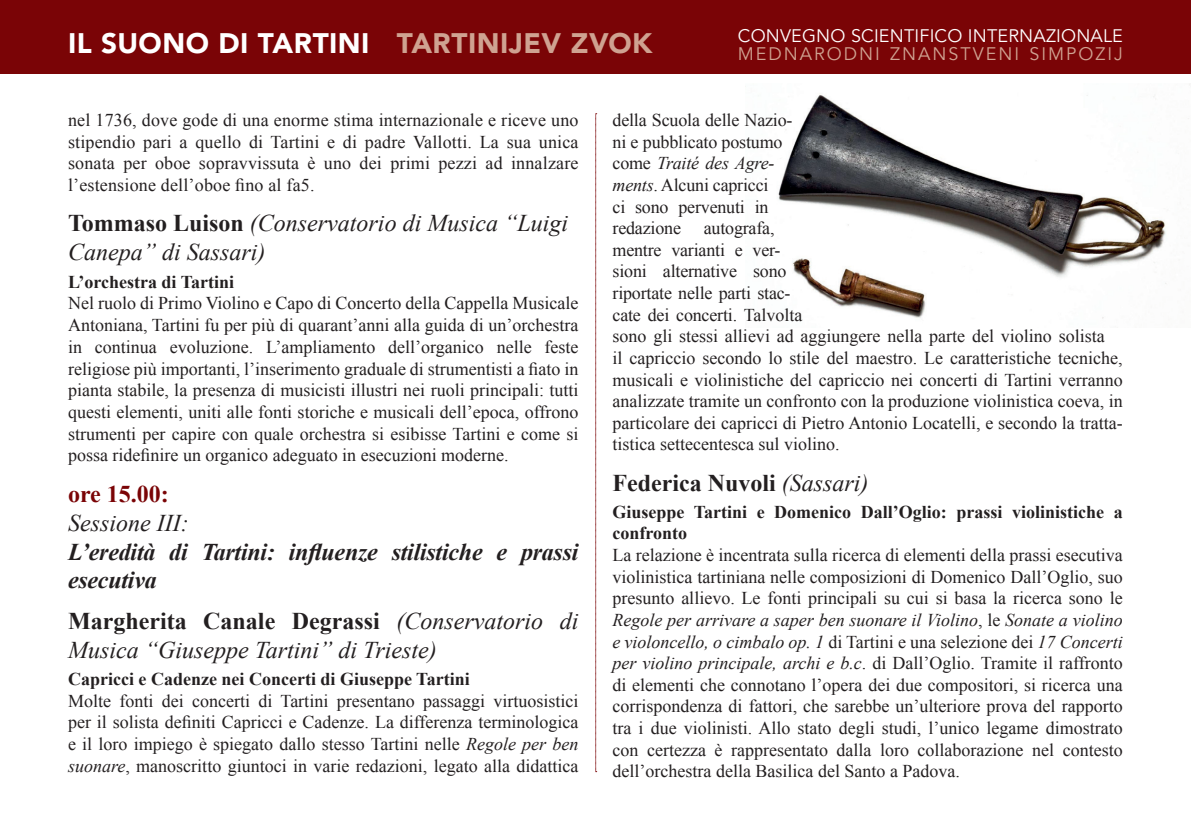
<style>
.page{position:relative;width:1191px;height:840px;background:#fff}
.page>*{position:absolute;margin:0;border:0;box-sizing:border-box;transform-origin:0 0}
.t1{font:900 28px "Avenir LT Std";letter-spacing:.015em;color:#fff}
.t2{font:italic 24px/28.8px "Times New Roman";color:#231f20}
.t3{font:italic 700 24px/28.8px "Times New Roman";letter-spacing:-.01em;color:#231f20}
.t4{font:700 24px "Times New Roman";color:#231f20}
.t5{font:700 24px "Times New Roman";color:#7a0406}
.t6{font:18px/21.6px "Times New Roman";color:#231f20;text-align:justify}
.t7{font:700 18px/21.6px "Times New Roman";color:#231f20}
.t8{font:18px "Avenir LT Std";letter-spacing:.01em;color:#fff}
.t9{font:18px "Avenir LT Std";letter-spacing:.11em;color:#cfa291}
.s1{color:#cfa291}
.s2{font-weight:700;font-style:normal}
.s3{font-style:italic}
.s4{font-weight:400;font-style:italic}
</style>
<div class="page">
<div style="left:0;top:0;width:1191px;height:74px;background:#7a0406"></div>
<img style="left:774px;top:84px;width:416px;height:235px">
<svg style="left:595px;top:113px;width:2px;height:658px"></svg>
<h1 class="t1" style="left:68px;top:26px;width:586px">IL SUONO DI TARTINI <span class="s1">TARTINIJEV ZVOK</span></h1>
<p class="t8" style="left:738px;top:25px;width:386px">CONVEGNO SCIENTIFICO INTERNAZIONALE</p>
<p class="t9" style="left:738px;top:43px;width:386px">MEDNARODNI ZNANSTVENI SIMPOZIJ</p>
<p class="t6" style="left:68px;top:109px;width:512px">nel 1736, dove gode di una enorme stima internazionale e riceve uno stipendio pari a quello di Tartini e di padre Vallotti. La sua unica sonata per oboe sopravvissuta è uno dei primi pezzi ad innalzare l’estensione dell’oboe fino al fa5.</p>
<h2 class="t2" style="left:68px;top:208px;width:501px"><span class="s2">Tommaso Luison</span> (Conservatorio di Musica “Luigi<br>Canepa” di Sassari)</h2>
<p class="t7" style="left:68px;top:270px;width:168px">L’orchestra di Tartini</p>
<p class="t6" style="left:68px;top:292px;width:512px">Nel ruolo di Primo Violino e Capo di Concerto della Cappella Musicale Antoniana, Tartini fu per più di quarant’anni alla guida di un’orchestra in continua evoluzione. L’ampliamento dell’organico nelle feste religiose più importanti, l’inserimento graduale di strumentisti a fiato in pianta stabile, la presenza di musicisti illustri nei ruoli principali: tutti questi elementi, uniti alle fonti storiche e musicali dell’epoca, offrono strumenti per capire con quale orchestra si esibisse Tartini e come si possa ridefinire un organico adeguato in esecuzioni moderne.</p>
<h2 class="t5" style="left:68px;top:477px;width:102px">ore 15.00:</h2>
<h2 class="t2" style="left:68px;top:507px;width:122px">Sessione III:</h2>
<h2 class="t3" style="left:68px;top:536px;width:512px">L’eredità di Tartini: influenze stilistiche e prassi esecutiva</h2>
<h2 class="t2" style="left:68px;top:605px;width:512px"><span class="s2">Margherita Canale Degrassi</span> (Conservatorio di<br>Musica “Giuseppe Tartini” di Trieste)</h2>
<p class="t7" style="left:68px;top:667px;width:403px">Capricci e Cadenze nei Concerti di Giuseppe Tartini</p>
<p class="t6" style="left:68px;top:689px;width:512px">Molte fonti dei concerti di Tartini presentano passaggi virtuosistici per il solista definiti Capricci e Cadenze. La differenza terminologica e il loro impiego è spiegato dallo stesso Tartini nelle <span class="s3">Regole per ben suonare</span>, manoscritto giuntoci in varie redazioni, legato alla didattica</p>
<p class="t6" style="left:612px;top:109px;width:182px;text-align:left">della Scuola delle Nazio&shy;ni e pubblicato postumo come <span class="s3">Traité des Agre&shy;ments</span>. Alcuni capricci<br>ci sono pervenuti in redazione</p>
<p class="t6" style="left:612px;top:217px;width:512px;text-align:left;text-indent:91px">autografa,<br>mentre varianti e ver-<br>sioni alternative sono<br>riportate nelle parti stac-<br>cate dei concerti. Talvolta<br>sono gli stessi allievi ad aggiungere nella parte del violino solista<br>il capriccio secondo lo stile del maestro. Le caratteristiche tecniche, musicali e violinistiche del capriccio nei concerti di Tartini verranno analizzate tramite un confronto con la produzione violinistica coeva, in particolare dei capricci di Pietro Antonio Locatelli, e secondo la tratta&shy;tistica settecentesca sul violino.</p>
<h2 class="t4" style="left:612px;top:465px;width:257px">Federica Nuvoli <span class="s4">(Sassari)</span></h2>
<p class="t7" style="left:612px;top:500px;width:512px">Giuseppe Tartini e Domenico Dall’Oglio: prassi violinistiche a confronto</p>
<p class="t6" style="left:612px;top:543px;width:512px">La relazione è incentrata sulla ricerca di elementi della prassi esecutiva violinistica tartiniana nelle composizioni di Domenico Dall’Oglio, suo presunto allievo. Le fonti principali su cui si basa la ricerca sono le <span class="s3">Regole per arrivare a saper ben suonare il Violino</span>, le <span class="s3">Sonate a violino e violoncello, o cimbalo op. 1</span> di Tartini e una selezione dei <span class="s3">17 Concerti per violino principale, archi e b.c</span>. di Dall’Oglio. Tramite il raffronto di elementi che connotano l’opera dei due compositori, si ricerca una corrispondenza di fattori, che sarebbe un’ulteriore prova del rapporto tra i due violinisti. Allo stato degli studi, l’unico legame dimostrato con certezza è rappresentato dalla loro collaborazione nel contesto dell’orchestra della Basilica del Santo a Padova.</p>
</div>
